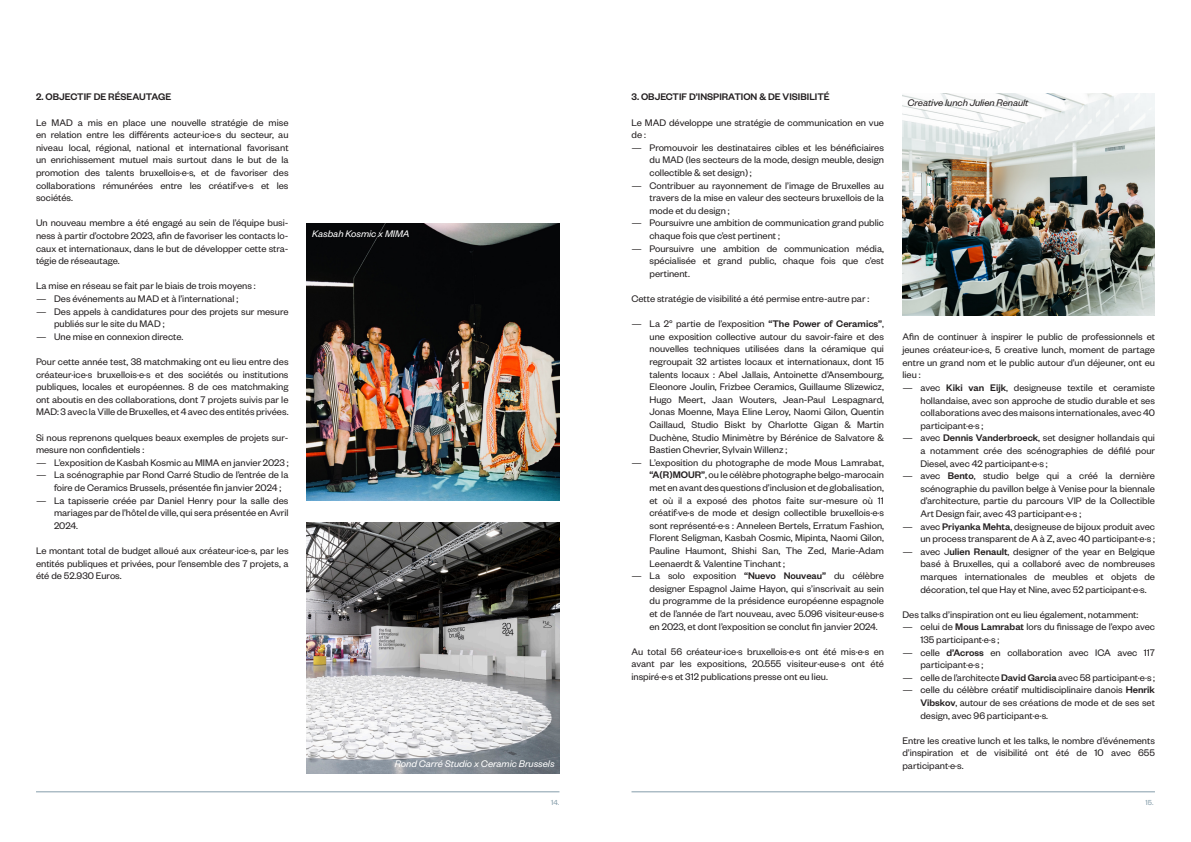
<style>
.page{position:relative;width:1191px;height:842px;background:#fff}
.page>*{position:absolute;margin:0;border:0;box-sizing:border-box;transform-origin:0 0}
.t1{font:10.5px/12.6px "Founders Grotesk";color:#231f20;text-align:justify}
.t2{font:500 10.5px "Founders Grotesk";color:#231f20}
.t3{font:italic 10.5px "Founders Grotesk";color:#fff}
.t4{font:italic 10.5px "Founders Grotesk";color:#231f20}
.t5{font:8px "Founders Grotesk";color:#859daa}
.s1{font-weight:500}
</style>
<div class="page">
<hr style="left:36px;top:792px;width:523px;height:1px;background:#859daa">
<hr style="left:631px;top:792px;width:524px;height:1px;background:#859daa">
<img style="left:307px;top:224px;width:252px;height:277px">
<img style="left:902px;top:94px;width:253px;height:221px">
<img style="left:307px;top:522px;width:252px;height:251px">
<p class="t2" style="left:36px;top:90px;width:137px">2. OBJECTIF DE RÉSEAUTAGE</p>
<p class="t1" style="left:36px;top:115px;width:254px">Le MAD a mis en place une nouvelle stratégie de mise en relation entre les différents acteur·ice·s du secteur, au niveau local, régional, national et international favorisant un enrichissement mutuel mais surtout dans le but de la promotion des talents bruxellois·e·s, et de favoriser des collaborations rémunérées entre les créatif·ve·s et les sociétés.</p>
<p class="t1" style="left:36px;top:216px;width:254px">Un nouveau membre a été engagé au sein de l’équipe busi&shy;ness à partir d’octobre 2023, afin de favoriser les contacts lo&shy;caux et internationaux, dans le but de développer cette stra&shy;tégie de réseautage.</p>
<p class="t1" style="left:36px;top:279px;width:221px">La mise en réseau se fait par le biais de trois moyens :</p>
<p class="t1" style="left:36px;top:292px;width:204px">— Des événements au MAD et à l’international ;</p>
<p class="t1" style="left:54px;top:304px;width:236px;text-indent:-18px">— Des appels à candidatures pour des projets sur mesure publiés sur le site du MAD ;</p>
<p class="t1" style="left:36px;top:330px;width:149px">— Une mise en connexion directe.</p>
<p class="t1" style="left:36px;top:355px;width:254px">Pour cette année test, 38 matchmaking ont eu lieu entre des créateur·ice·s bruxellois·e·s et des sociétés ou institutions publiques, locales et européennes. 8 de ces matchmaking ont aboutis en des collaborations, dont 7 projets suivis par le MAD: 3 avec la Ville de Bruxelles, et 4 avec des entités privées.</p>
<p class="t1" style="left:36px;top:430px;width:254px">Si nous reprenons quelques beaux exemples de projets sur&shy;mesure non confidentiels :</p>
<p class="t1" style="left:36px;top:456px;width:254px">— L’exposition de Kasbah Kosmic au MIMA en janvier 2023 ;</p>
<p class="t1" style="left:54px;top:468px;width:236px;text-indent:-18px">— La scénographie par Rond Carré Studio de l’entrée de la foire de Ceramics Brussels, présentée fin janvier 2024 ;</p>
<p class="t1" style="left:54px;top:493px;width:236px;text-indent:-18px">— La tapisserie créée par Daniel Henry pour la salle des mariages par de l’hôtel de ville, qui sera présentée en Avril 2024.</p>
<p class="t1" style="left:36px;top:544px;width:254px">Le montant total de budget alloué aux créateur·ice·s, par les entités publiques et privées, pour l’ensemble des 7 projets, a été de 52.930 Euros.</p>
<p class="t3" style="left:312px;top:227px;width:99px">Kasbah Kosmic x MIMA</p>
<p class="t3" style="left:395px;top:757px;width:161px">Rond Carré Studio x Ceramic Brussels</p>
<p class="t2" style="left:631px;top:90px;width:200px">3. OBJECTIF D’INSPIRATION &amp; DE VISIBILITÉ</p>
<p class="t1" style="left:631px;top:115px;width:254px">Le MAD développe une stratégie de communication en vue de:</p>
<p class="t1" style="left:649px;top:141px;width:236px;text-indent:-18px">— Promouvoir les destinataires cibles et les bénéficiaires du MAD (les secteurs de la mode, design meuble, design collectible &amp; set design) ;</p>
<p class="t1" style="left:649px;top:178px;width:236px;text-indent:-18px">— Contribuer au rayonnement de l’image de Bruxelles au travers de la mise en valeur des secteurs bruxellois de la mode et du design ;</p>
<p class="t1" style="left:649px;top:216px;width:236px;text-indent:-18px">— Poursuivre une ambition de communication grand public chaque fois que c’est pertinent ;</p>
<p class="t1" style="left:649px;top:241px;width:236px;text-indent:-18px">— Poursuivre une ambition de communication média, spécialisée et grand public, chaque fois que c’est pertinent.</p>
<p class="t1" style="left:631px;top:292px;width:239px">Cette stratégie de visibilité a été permise entre-autre par :</p>
<p class="t1" style="left:649px;top:317px;width:236px;text-indent:-18px">— La 2° partie de l’exposition <span class="s1">“The Power of Ceramics”</span>, une exposition collective autour du savoir-faire et des nouvelles techniques utilisées dans la céramique qui regroupait 32 artistes locaux et internationaux, dont 15 talents locaux : Abel Jallais, Antoinette d’Ansembourg, Eleonore Joulin, Frizbee Ceramics, Guillaume Slizewicz, Hugo Meert, Jaan Wouters, Jean-Paul Lespagnard, Jonas Moenne, Maya Eline Leroy, Naomi Gilon, Quentin Caillaud, Studio Biskt by Charlotte Gigan &amp; Martin Duchène, Studio Minimètre by Bérénice de Salvatore &amp; Bastien Chevrier, Sylvain Willenz ;</p>
<p class="t1" style="left:649px;top:456px;width:236px;text-indent:-18px">— L’exposition du photographe de mode Mous Lamrabat, <span class="s1">“A(R)MOUR”</span>, ou le célèbre photographe belgo-marocain met en avant des questions d’inclusion et de globalisation, et où il a exposé des photos faite sur-mesure où 11 créatif·ve·s de mode et design collectible bruxellois·e·s sont représenté·e·s : Anneleen Bertels, Erratum Fashion, Florent Seligman, Kasbah Cosmic, Mipinta, Naomi Gilon, Pauline Haumont, Shishi San, The Zed, Marie-Adam Leenaerdt &amp; Valentine Tinchant ;</p>
<p class="t1" style="left:649px;top:569px;width:236px;text-indent:-18px">— La solo exposition <span class="s1">“Nuevo Nouveau”</span> du célèbre designer Espagnol Jaime Hayon, qui s’inscrivait au sein du programme de la présidence européenne espagnole et de l’année de l’art nouveau, avec 5.096 visiteur·euse·s en 2023, et dont l’exposition se conclut fin janvier 2024.</p>
<p class="t1" style="left:631px;top:645px;width:254px">Au total 56 créateur·ice·s bruxellois·e·s ont été mis·e·s en avant par les expositions, 20.555 visiteur·euse·s ont été inspiré·e·s et 312 publications presse ont eu lieu.</p>
<p class="t4" style="left:907px;top:97px;width:123px">Creative lunch Julien Renault</p>
<p class="t1" style="left:902px;top:330px;width:254px">Afin de continuer à inspirer le public de professionnels et jeunes créateur·ice·s, 5 creative lunch, moment de partage entre un grand nom et le public autour d’un déjeuner, ont eu lieu :</p>
<p class="t1" style="left:920px;top:381px;width:236px;text-indent:-18px">— avec <span class="s1">Kiki van Eijk</span>, designeuse textile et ceramiste hollandaise, avec son approche de studio durable et ses collaborations avec des maisons internationales, avec 40 participant·e·s ;</p>
<p class="t1" style="left:920px;top:431px;width:236px;text-indent:-18px">— avec <span class="s1">Dennis Vanderbroeck</span>, set designer hollandais qui a notamment crée des scénographies de défilé pour Diesel, avec 42 participant·e·s ;</p>
<p class="t1" style="left:920px;top:469px;width:236px;text-indent:-18px">— avec <span class="s1">Bento</span>, studio belge qui a créé la dernière scénographie du pavillon belge à Venise pour la biennale d’architecture, partie du parcours VIP de la Collectible Art Design fair, avec 43 participant·e·s ;</p>
<p class="t1" style="left:902px;top:519px;width:254px;text-align:right">— avec <span class="s1">Priyanka Mehta</span>, designeuse de bijoux produit avec un process transparent de A à Z, avec 40 participant·e·s ;</p>
<p class="t1" style="left:920px;top:544px;width:236px;text-indent:-18px">— avec J<span class="s1">ulien Renault</span>, designer of the year en Belgique basé à Bruxelles, qui a collaboré avec de nombreuses marques internationales de meubles et objets de décoration, tel que Hay et Nine, avec 52 participant·e·s.</p>
<p class="t1" style="left:902px;top:607px;width:237px">Des talks d’inspiration ont eu lieu également, notamment:</p>
<p class="t1" style="left:920px;top:620px;width:236px;text-indent:-18px">— celui de <span class="s1">Mous Lamrabat</span> lors du finissage de l’expo avec<br>135 participant·e·s ;</p>
<p class="t1" style="left:920px;top:645px;width:236px;text-indent:-18px">— celle <span class="s1">d’Across</span> en collaboration avec ICA avec 117 participant·e·s ;</p>
<p class="t1" style="left:902px;top:670px;width:254px">— celle de l’architecte <span class="s1">David Garcia</span> avec 58 participant·e·s ;</p>
<p class="t1" style="left:920px;top:683px;width:236px;text-indent:-18px">— celle du célèbre créatif multidisciplinaire danois <span class="s1">Henrik Vibskov</span>, autour de ses créations de mode et de ses set design, avec 96 participant·e·s.</p>
<p class="t1" style="left:902px;top:733px;width:254px">Entre les creative lunch et les talks, le nombre d’événements d’inspiration et de visibilité ont été de 10 avec 655 participant·e·s.</p>
<p class="t5" style="left:551px;top:798px;width:9px">14.</p>
<p class="t5" style="left:1145px;top:798px;width:9px">15.</p>
</div>
